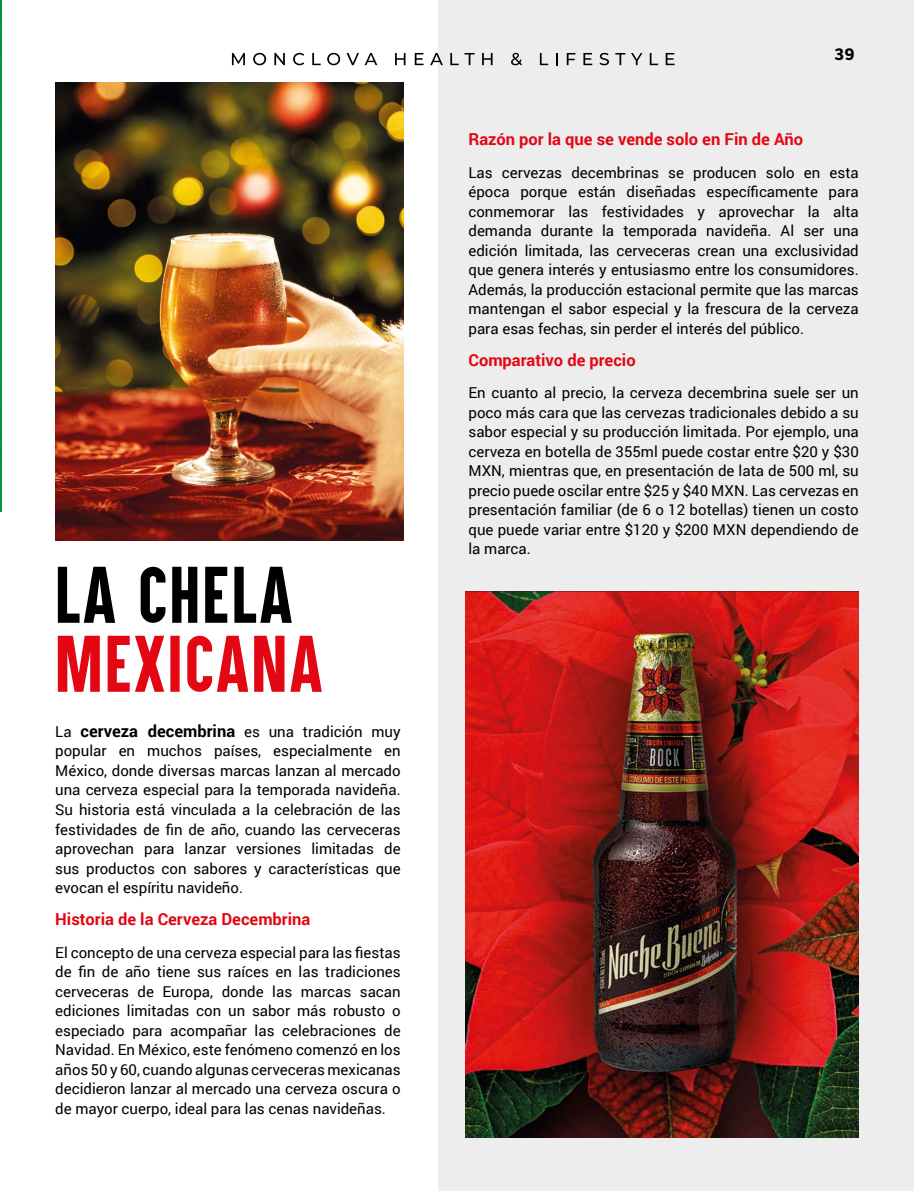
<style>
.page{position:relative;width:915px;height:1191px;background:#fff}
.page>*{position:absolute;margin:0;border:0;box-sizing:border-box;transform-origin:0 0}
.t1{font:66px "Aku&Kamu";letter-spacing:.04em;color:#e30613}
.t2{font:66px "Aku&Kamu";letter-spacing:.04em;color:#000}
.t3{font:700 16.5px "Roboto";color:#e30613}
.t4{font:700 16.5px "Core Sans A65";color:#000}
.t5{font:15px/19.5px "Roboto";color:#000;text-align:justify}
.s1{font-weight:700;font-size:16.5px}
</style>
<div class="page">
<div style="left:438px;top:0;width:475px;height:1191px;background:#ededed"></div>
<img style="left:55px;top:83px;width:348px;height:457px">
<img style="left:465px;top:592px;width:393px;height:545px">
<img style="left:0;top:0;width:2px;height:511px">
<svg style="left:232px;top:53px;width:13px;height:12px"></svg>
<svg style="left:253px;top:53px;width:13px;height:12px"></svg>
<svg style="left:274px;top:53px;width:11px;height:12px"></svg>
<svg style="left:293px;top:53px;width:11px;height:12px"></svg>
<svg style="left:312px;top:53px;width:8px;height:12px"></svg>
<svg style="left:327px;top:53px;width:13px;height:12px"></svg>
<svg style="left:346px;top:53px;width:31px;height:12px"></svg>
<svg style="left:395px;top:53px;width:10px;height:12px"></svg>
<svg style="left:414px;top:53px;width:9px;height:12px"></svg>
<svg style="left:430px;top:53px;width:13px;height:12px"></svg>
<svg style="left:450px;top:53px;width:8px;height:12px"></svg>
<svg style="left:464px;top:53px;width:10px;height:12px"></svg>
<svg style="left:482px;top:53px;width:10px;height:12px"></svg>
<svg style="left:511px;top:53px;width:10px;height:12px"></svg>
<svg style="left:539px;top:53px;width:9px;height:12px"></svg>
<svg style="left:556px;top:53px;width:1px;height:12px"></svg>
<svg style="left:566px;top:53px;width:9px;height:12px"></svg>
<svg style="left:583px;top:53px;width:9px;height:12px"></svg>
<svg style="left:599px;top:53px;width:9px;height:12px"></svg>
<svg style="left:615px;top:53px;width:27px;height:12px"></svg>
<svg style="left:649px;top:53px;width:9px;height:12px"></svg>
<svg style="left:665px;top:53px;width:9px;height:12px"></svg>
<h1 class="t2" style="left:55px;top:551px;width:238px">LA CHELA</h1>
<h1 class="t1" style="left:55px;top:620px;width:268px">MEXICANA</h1>
<p class="t5" style="left:55px;top:721px;width:347px">La <span class="s1">cerveza decembrina</span> es una tradición muy popular en muchos países, especialmente en México, donde diversas marcas lanzan al mercado una cerveza especial para la temporada navideña.<br>Su historia está vinculada a la celebración de las festividades de fin de año, cuando las cerveceras aprovechan para lanzar versiones limitadas de sus productos con sabores y características que evocan el espíritu navideño.</p>
<p class="t3" style="left:55px;top:907px;width:256px">Historia de la Cerveza Decembrina</p>
<p class="t5" style="left:55px;top:942px;width:347px">El concepto de una cerveza especial para las fiestas de fin de año tiene sus raíces en las tradiciones cerveceras de Europa, donde las marcas sacan ediciones limitadas con un sabor más robusto o especiado para acompañar las celebraciones de Navidad. En México, este fenómeno comenzó en los años 50 y 60, cuando algunas cerveceras mexicanas decidieron lanzar al mercado una cerveza oscura o de mayor cuerpo, ideal para las cenas navideñas.</p>
<p class="t4" style="left:833px;top:43px;width:22px">39</p>
<p class="t3" style="left:468px;top:128px;width:336px">Razón por la que se vende solo en Fin de Año</p>
<p class="t5" style="left:468px;top:162px;width:391px">Las cervezas decembrinas se producen solo en esta época porque están diseñadas específicamente para conmemorar las festividades y aprovechar la alta demanda durante la temporada navideña. Al ser una edición limitada, las cerveceras crean una exclusividad que genera interés y entusiasmo entre los consumidores.<br>Además, la producción estacional permite que las marcas mantengan el sabor especial y la frescura de la cerveza para esas fechas, sin perder el interés del público.</p>
<p class="t3" style="left:468px;top:348px;width:169px">Comparativo de precio</p>
<p class="t5" style="left:468px;top:382px;width:391px">En cuanto al precio, la cerveza decembrina suele ser un poco más cara que las cervezas tradicionales debido a su sabor especial y su producción limitada. Por ejemplo, una cerveza en botella de 355ml puede costar entre $20 y $30<br>MXN, mientras que, en presentación de lata de 500 ml, su precio puede oscilar entre $25 y $40 MXN. Las cervezas en presentación familiar (de 6 o 12 botellas) tienen un costo que puede variar entre $120 y $200 MXN dependiendo de la marca.</p>
</div>
